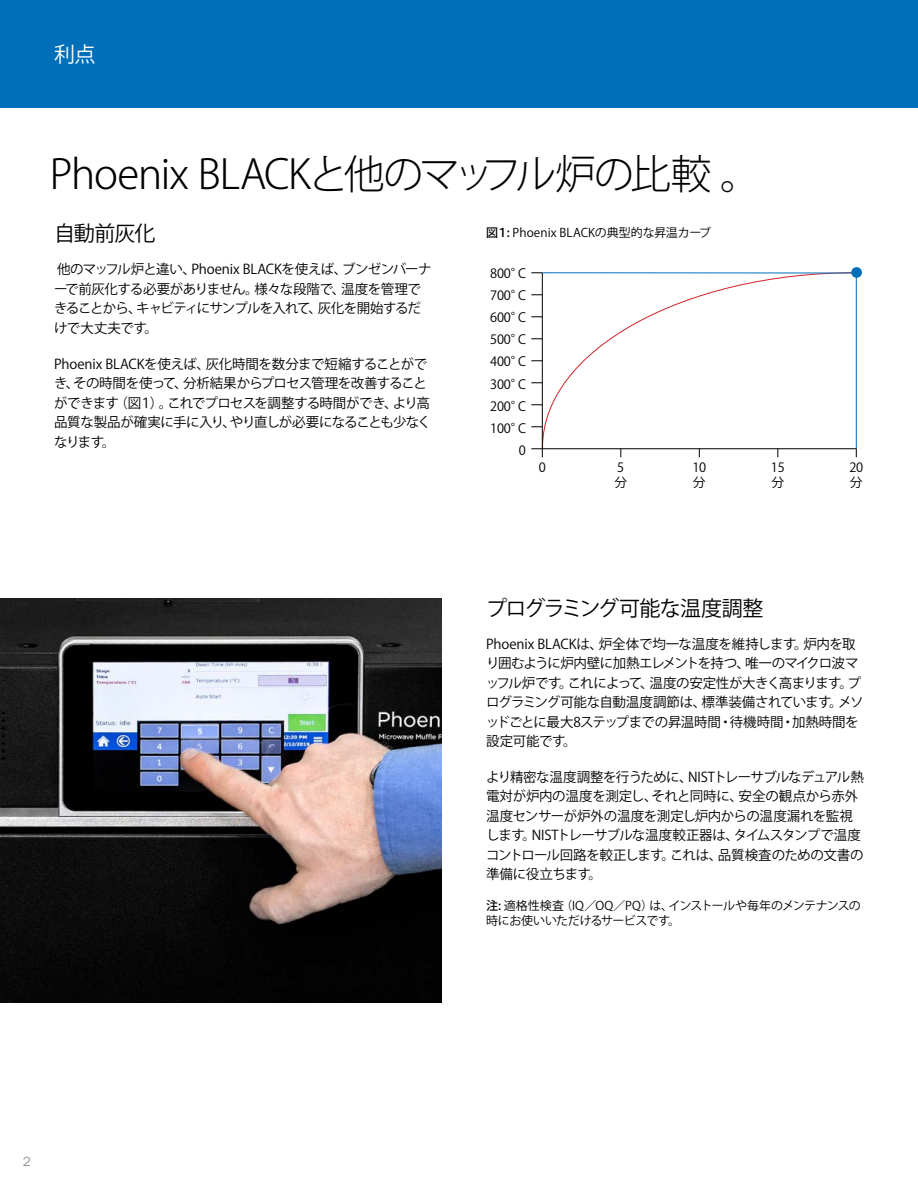
<style>
.page{position:relative;width:918px;height:1188px;background:#fff}
.page>*{position:absolute;margin:0;border:0;box-sizing:border-box;transform-origin:0 0}
.Subject_Headline{font:300 40.5px "Koz Go Pro";letter-spacing:-.04em;color:#000}
.Subject_Subhead{font:21px "Koz Go Pro";letter-spacing:-.05em;color:#000}
.Page_Header__blue_ba{font:21px "Koz Go Pro";color:#fff}
.Paragraph_Copy{font:13.5px/19.5px "Koz Go Pro";letter-spacing:-.035em;color:#000}
.t1{font:13.5px "ITC Franklin Gothic Std";color:#939598}
.t2{font:12.75px "Koz Go Pro";letter-spacing:-.01em;color:#000}
.Paragraph_Copy-2{font:12px/15px "Koz Go Pro";letter-spacing:-.02em;color:#000}
.Paragraph_Copy-3{font:12px "Koz Go Pro";color:#000}
.s1{font-weight:500}
</style>
<div class="page">
<div style="left:0;top:0;width:918px;height:108px;background:#006fba"></div>
<img style="left:0;top:599px;width:442px;height:404px">
<svg style="left:531px;top:448px;width:12px;height:9px"></svg>
<svg style="left:542px;top:272px;width:315px;height:177px"></svg>
<div style="left:851px;top:267px;width:11px;height:11px;background:#006fba;border-radius:50%"></div>
<p class="Page_Header__blue_ba" style="left:54px;top:41px;width:43px">利点</p>
<p class="Subject_Headline" style="left:50px;top:148px;width:712px">Phoenix BLACKと他のマッフル炉の比較 。</p>
<p class="Subject_Subhead" style="left:54px;top:220px;width:103px">自動前灰化</p>
<p class="Paragraph_Copy" style="left:54px;top:260px;width:379px">他のマッフル炉と違い、Phoenix BLACKを使えば、ブンゼンバーナーで前灰化する必要がありません。様々な段階で、温度を管理できることから、キャビティにサンプルを入れて、灰化を開始するだけで大丈夫です。</p>
<p class="Paragraph_Copy" style="left:54px;top:354px;width:379px">Phoenix BLACKを使えば、灰化時間を数分まで短縮することができ、その時間を使って、分析結果からプロセス管理を改善することができます（図１）。これでプロセスを調整する時間ができ、より高品質な製品が確実に手に入り、やり直しが必要になることも少なくなります。</p>
<p class="Paragraph_Copy-3" style="left:486px;top:225px;width:227px"><span class="s1">図１:</span> Phoenix BLACKの典型的な昇温カーブ</p>
<p class="t2" style="left:490px;top:266px;width:37px">800°C</p>
<p class="t2" style="left:490px;top:288px;width:37px">700°C</p>
<p class="t2" style="left:490px;top:310px;width:37px">600°C</p>
<p class="t2" style="left:490px;top:332px;width:37px">500°C</p>
<p class="t2" style="left:490px;top:354px;width:37px">400°C</p>
<p class="t2" style="left:490px;top:376px;width:37px">300°C</p>
<p class="t2" style="left:490px;top:398px;width:37px">200°C</p>
<p class="t2" style="left:490px;top:420px;width:37px">100°C</p>
<p class="t2" style="left:519px;top:442px;width:9px">0</p>
<p class="t2" style="left:539px;top:459px;width:9px">0</p>
<p class="t2" style="left:617px;top:459px;width:9px">5</p>
<p class="t2" style="left:614px;top:474px;width:14px">分</p>
<p class="t2" style="left:692px;top:459px;width:15px">10</p>
<p class="t2" style="left:693px;top:474px;width:14px">分</p>
<p class="t2" style="left:771px;top:459px;width:15px">15</p>
<p class="t2" style="left:771px;top:474px;width:14px">分</p>
<p class="t2" style="left:849px;top:459px;width:15px">20</p>
<p class="t2" style="left:850px;top:474px;width:14px">分</p>
<p class="Subject_Subhead" style="left:486px;top:594px;width:279px">プログラミング可能な温度調整</p>
<p class="Paragraph_Copy" style="left:486px;top:634px;width:379px">Phoenix BLACKは、炉全体で均一な温度を維持します。炉内を取り囲むように炉内壁に加熱エレメントを持つ、唯一のマイクロ波マッフル炉です。これによって、温度の安定性が大きく高まります。プログラミング可能な自動温度調節は、標準装備されています。メソッドごとに最大8ステップまでの昇温時間・待機時間・加熱時間を設定可能です。</p>
<p class="Paragraph_Copy" style="left:486px;top:767px;width:380px">より精密な温度調整を行うために、NISTトレーサブルなデュアル熱電対が炉内の温度を測定し、それと同時に、安全の観点から赤外温度センサーが炉外の温度を測定し炉内からの温度漏れを監視します。NISTトレーサブルな温度較正器は、タイムスタンプで温度コントロール回路を較正します。これは、品質検査のための文書の準備に役立ちます。</p>
<p class="Paragraph_Copy-2" style="left:486px;top:899px;width:376px"><span class="s1">注:</span> 適格性検査（IQ／OQ／PQ）は、インストールや毎年のメンテナンスの時にお使いいただけるサービスです。</p>
<p class="t1" style="left:23px;top:1153px;width:10px">2</p>
</div>
